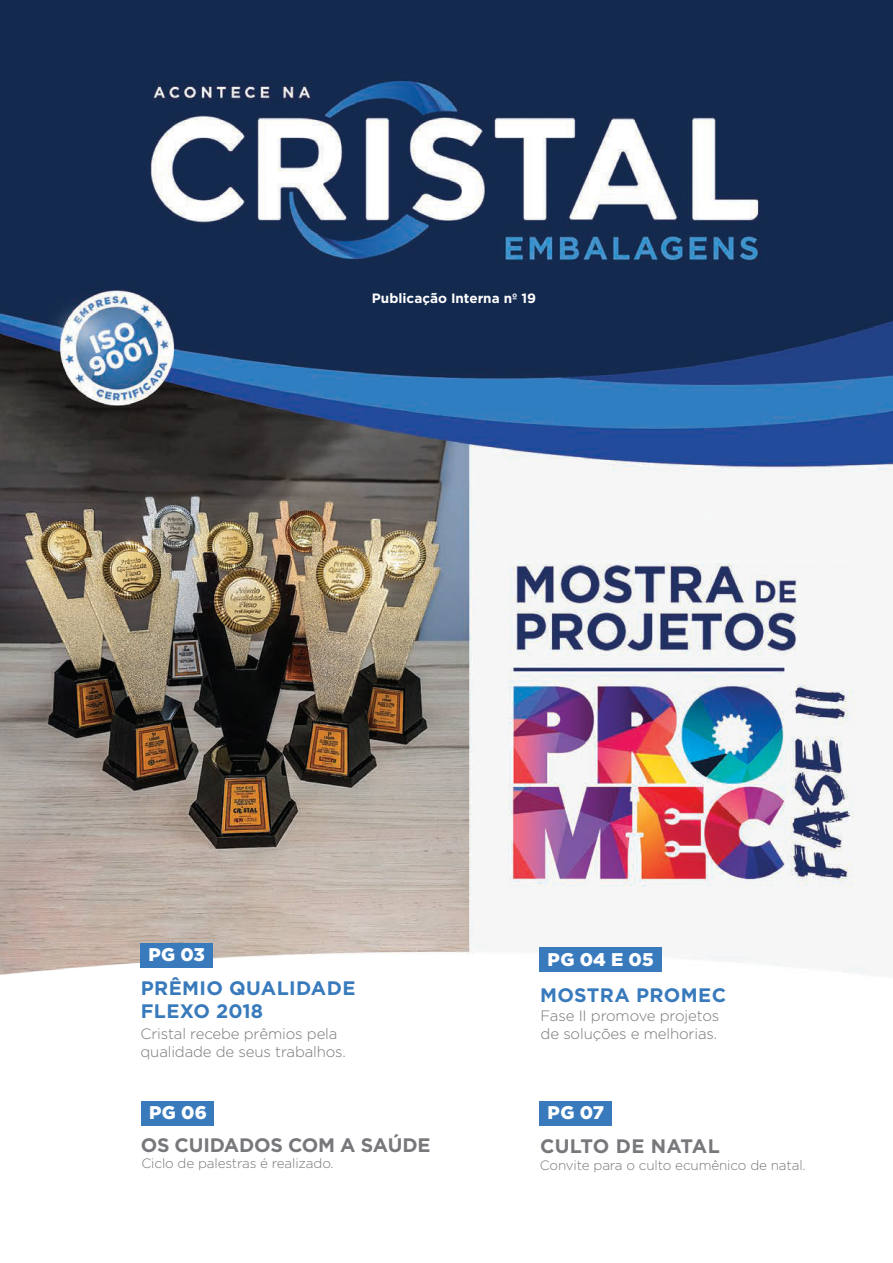
<style>
.page{position:relative;width:893px;height:1263px;background:#fff}
.page>*{position:absolute;margin:0;border:0;box-sizing:border-box;transform-origin:0 0}
.t1{font:700 19.5px/23.4px "Gotham Pro";letter-spacing:.02em;color:#387abc}
.t2{font:700 19.5px "Gotham Pro";letter-spacing:-.01em;color:#77787b}
.t3{font:700 19.5px "Gotham Pro";letter-spacing:.02em;color:#77787b}
.t4{font:900 18.3px "Gotham Pro";color:#fff}
.t5{font:300 15px "Gotham Pro";letter-spacing:-.01em;color:#77787b}
.t6{font:300 13.5px "Gotham Pro";letter-spacing:-.01em;color:#77787b}
.t7{font:700 13.5px "Gotham Pro";color:#fff}
</style>
<div class="page">
<img style="left:0;top:0;width:893px;height:976px">
<img style="left:0;top:861px;width:873px;height:265px">
<div style="left:141px;top:1100px;width:73px;height:25px;background:#387abc"></div>
<div style="left:540px;top:1100px;width:72px;height:25px;background:#387abc"></div>
<div style="left:141px;top:943px;width:72px;height:24px;background:#387abc"></div>
<div style="left:540px;top:947px;width:122px;height:25px;background:#387abc"></div>
<p class="t7" style="left:372px;top:291px;width:166px">Publicação Interna nº 19</p>
<p class="t4" style="left:148px;top:944px;width:58px">PG 03</p>
<h1 class="t1" style="left:141px;top:976px;width:216px">PRÊMIO QUALIDADE<br>FLEXO 2018</h1>
<p class="t4" style="left:548px;top:949px;width:107px">PG 04 E 05</p>
<h1 class="t1" style="left:540px;top:983px;width:188px">MOSTRA PROMEC</h1>
<p class="t5" style="left:541px;top:1008px;width:180px">Fase II promove projetos</p>
<p class="t5" style="left:141px;top:1025px;width:198px">Cristal recebe prêmios pela</p>
<p class="t5" style="left:541px;top:1026px;width:178px">de soluções e melhorias.</p>
<p class="t5" style="left:141px;top:1043px;width:207px">qualidade de seus trabalhos.</p>
<p class="t4" style="left:149px;top:1102px;width:59px">PG 06</p>
<h1 class="t2" style="left:141px;top:1133px;width:291px">OS CUIDADOS COM A SAÚDE</h1>
<p class="t6" style="left:141px;top:1156px;width:194px">Ciclo de palestras é realizado.</p>
<p class="t4" style="left:548px;top:1102px;width:58px">PG 07</p>
<h1 class="t3" style="left:540px;top:1134px;width:181px">CULTO DE NATAL</h1>
<p class="t6" style="left:540px;top:1157px;width:267px">Convite para o culto ecumênico de natal.</p>
</div>
